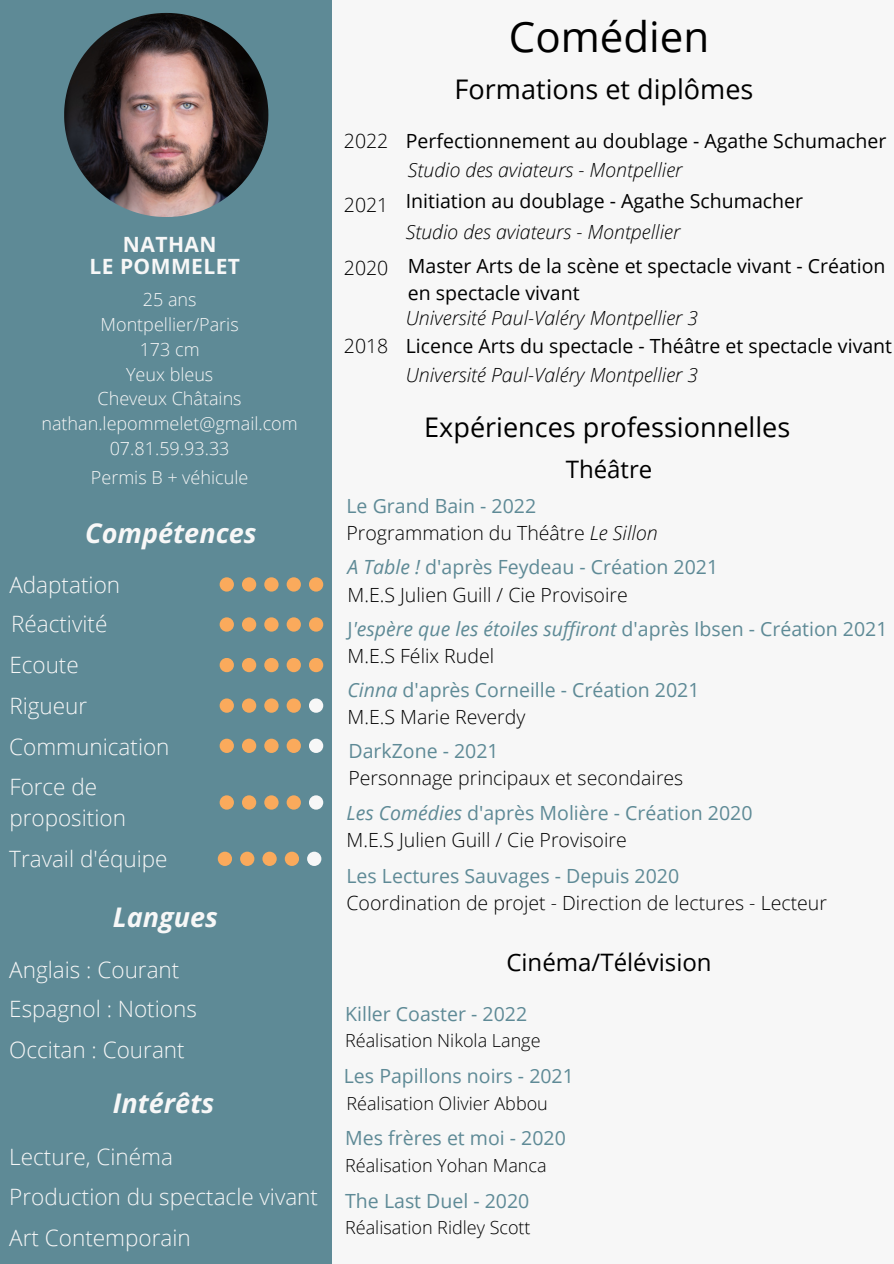
<style>
.page{position:relative;width:894px;height:1264px;background:#fff}
.page>*{position:absolute;margin:0;border:0;box-sizing:border-box;transform-origin:0 0}
.t1{font:42px "Open Sans";color:#000}
.t2{font:27px "Open Sans";color:#000}
.t3{font:italic 700 27px "Open Sans";color:#f7f7f7}
.t4{font:24px "Open Sans";color:#000}
.t5{font:300 22.5px/40.5px "Open Sans";color:#f7f7f7}
.t6{font:700 21px/22.5px "Open Sans";letter-spacing:.02em;color:#f7f7f7;text-align:center}
.t7{font:300 19.5px/27px "Open Sans";color:#000}
.t8{font:19.5px/27px "Open Sans";color:#000}
.t9{font:19.5px/27px "Open Sans";color:#5e8a96}
.t10{font:italic 300 19.5px "Open Sans";color:#000}
.t11{font:italic 19.5px/27px "Open Sans";color:#5e8a96}
.t12{font:300 18px/24.8px "Open Sans";color:#f7f7f7;text-align:center}
.t13{font:300 18px "Open Sans";color:#000}
.s1{font-weight:400;color:#5e8a96}
.s2{font-style:italic}
.s3{font-weight:400;font-style:italic;color:#5e8a96}
.s4{font-style:normal}
.s5{font-weight:300;font-style:normal;color:#000}
.s6{font-weight:300;color:#000}
</style>
<div class="page">
<div style="left:0;top:0;width:893px;height:1263px;background:#f7f7f7"></div>
<div style="left:0;top:0;width:332px;height:1263px;background:#5e8a96"></div>
<img style="left:64px;top:13px;width:204px;height:204px">
<div style="left:219px;top:577px;width:15px;height:14px;background:#faaa5c;border-radius:50%"></div>
<div style="left:242px;top:577px;width:14px;height:14px;background:#faaa5c;border-radius:50%"></div>
<div style="left:264px;top:577px;width:14px;height:14px;background:#faaa5c;border-radius:50%"></div>
<div style="left:286px;top:577px;width:15px;height:14px;background:#faaa5c;border-radius:50%"></div>
<div style="left:309px;top:577px;width:14px;height:14px;background:#faaa5c;border-radius:50%"></div>
<div style="left:219px;top:617px;width:15px;height:14px;background:#faaa5c;border-radius:50%"></div>
<div style="left:242px;top:617px;width:14px;height:14px;background:#faaa5c;border-radius:50%"></div>
<div style="left:264px;top:617px;width:14px;height:14px;background:#faaa5c;border-radius:50%"></div>
<div style="left:286px;top:617px;width:15px;height:14px;background:#faaa5c;border-radius:50%"></div>
<div style="left:309px;top:617px;width:14px;height:14px;background:#faaa5c;border-radius:50%"></div>
<div style="left:219px;top:658px;width:15px;height:14px;background:#faaa5c;border-radius:50%"></div>
<div style="left:242px;top:658px;width:14px;height:14px;background:#faaa5c;border-radius:50%"></div>
<div style="left:264px;top:658px;width:14px;height:14px;background:#faaa5c;border-radius:50%"></div>
<div style="left:286px;top:658px;width:15px;height:14px;background:#faaa5c;border-radius:50%"></div>
<div style="left:309px;top:658px;width:14px;height:14px;background:#faaa5c;border-radius:50%"></div>
<div style="left:219px;top:698px;width:15px;height:14px;background:#faaa5c;border-radius:50%"></div>
<div style="left:242px;top:698px;width:14px;height:14px;background:#faaa5c;border-radius:50%"></div>
<div style="left:264px;top:698px;width:14px;height:14px;background:#faaa5c;border-radius:50%"></div>
<div style="left:286px;top:698px;width:15px;height:14px;background:#faaa5c;border-radius:50%"></div>
<div style="left:309px;top:698px;width:14px;height:14px;background:#f7f7f7;border-radius:50%"></div>
<div style="left:219px;top:738px;width:15px;height:15px;background:#faaa5c;border-radius:50%"></div>
<div style="left:242px;top:738px;width:14px;height:15px;background:#faaa5c;border-radius:50%"></div>
<div style="left:264px;top:738px;width:14px;height:15px;background:#faaa5c;border-radius:50%"></div>
<div style="left:286px;top:738px;width:15px;height:15px;background:#faaa5c;border-radius:50%"></div>
<div style="left:309px;top:738px;width:14px;height:15px;background:#f7f7f7;border-radius:50%"></div>
<div style="left:219px;top:795px;width:15px;height:14px;background:#faaa5c;border-radius:50%"></div>
<div style="left:242px;top:795px;width:14px;height:14px;background:#faaa5c;border-radius:50%"></div>
<div style="left:264px;top:795px;width:14px;height:14px;background:#faaa5c;border-radius:50%"></div>
<div style="left:286px;top:795px;width:15px;height:14px;background:#faaa5c;border-radius:50%"></div>
<div style="left:309px;top:795px;width:14px;height:14px;background:#f7f7f7;border-radius:50%"></div>
<div style="left:218px;top:851px;width:14px;height:15px;background:#faaa5c;border-radius:50%"></div>
<div style="left:240px;top:851px;width:14px;height:15px;background:#faaa5c;border-radius:50%"></div>
<div style="left:262px;top:851px;width:15px;height:15px;background:#faaa5c;border-radius:50%"></div>
<div style="left:285px;top:851px;width:14px;height:15px;background:#faaa5c;border-radius:50%"></div>
<div style="left:307px;top:851px;width:14px;height:15px;background:#f7f7f7;border-radius:50%"></div>
<p class="t6" style="left:90px;top:232px;width:152px">NATHAN<br>LE POMMELET</p>
<p class="t12" style="left:41px;top:287px;width:258px">25 ans<br>Montpellier/Paris<br>173 cm<br>Yeux bleus<br>Cheveux Châtains nathan.lepommelet@gmail.com<br>07.81.59.93.33</p>
<p class="t12" style="left:91px;top:465px;width:159px">Permis B + véhicule</p>
<h2 class="t3" style="left:85px;top:514px;width:173px">Compétences</h2>
<p class="t5" style="left:9px;top:564px;width:112px;line-height:39.5px">Adaptation<br>Réactivité</p>
<p class="t5" style="left:9px;top:644px;width:79px">Ecoute<br>Rigueur</p>
<p class="t5" style="left:9px;top:726px;width:162px;line-height:39.5px">Communication<br>Force de</p>
<p class="t5" style="left:9px;top:797px;width:118px">proposition</p>
<p class="t5" style="left:9px;top:837px;width:160px">Travail d'équipe</p>
<h2 class="t3" style="left:113px;top:897px;width:107px">Langues</h2>
<p class="t5" style="left:9px;top:948px;width:171px">Anglais : Courant</p>
<p class="t5" style="left:9px;top:988px;width:189px">Espagnol : Notions<br>Occitan : Courant</p>
<h2 class="t3" style="left:113px;top:1084px;width:103px">Intérêts</h2>
<p class="t5" style="left:9px;top:1135px;width:310px">Lecture, Cinéma<br>Production du spectacle vivant<br>Art Contemporain</p>
<h1 class="t1" style="left:508px;top:7px;width:202px">Comédien</h1>
<h2 class="t2" style="left:454px;top:70px;width:300px">Formations et diplômes</h2>
<p class="t7" style="left:344px;top:127px;width:46px">2022</p>
<p class="t8" style="left:405px;top:127px;width:482px">Perfectionnement au doublage - Agathe Schumacher</p>
<p class="t10" style="left:408px;top:156px;width:276px">Studio des aviateurs - Montpellier</p>
<p class="t7" style="left:344px;top:191px;width:46px">2021</p>
<p class="t8" style="left:405px;top:187px;width:398px">Initiation au doublage - Agathe Schumacher</p>
<p class="t10" style="left:405px;top:218px;width:276px">Studio des aviateurs - Montpellier</p>
<p class="t7" style="left:344px;top:254px;width:46px">2020</p>
<p class="t8" style="left:408px;top:252px;width:479px">Master Arts de la scène et spectacle vivant - Création en spectacle vivant</p>
<p class="t10" style="left:405px;top:304px;width:294px">Université Paul-Valéry Montpellier 3</p>
<p class="t7" style="left:344px;top:332px;width:46px">2018</p>
<p class="t8" style="left:405px;top:332px;width:487px">Licence Arts du spectacle - Théâtre et spectacle vivant</p>
<p class="t10" style="left:405px;top:361px;width:294px">Université Paul-Valéry Montpellier 3</p>
<h2 class="t2" style="left:424px;top:408px;width:367px">Expériences professionnelles</h2>
<p class="t4" style="left:565px;top:452px;width:88px">Théâtre</p>
<p class="t7" style="left:346px;top:492px;width:312px"><span class="s1">Le Grand Bain - 2022<br></span>Programmation du Théâtre <span class="s2">Le Sillon</span></p>
<p class="t7" style="left:347px;top:553px;width:372px"><span class="s3">A Table !</span> <span class="s1">d'après Feydeau - Création 2021<br></span>M.E.S Julien Guill / Cie Provisoire</p>
<p class="t11" style="left:347px;top:615px;width:541px"><span class="s4">J</span>'espère que les étoiles suffiront <span class="s4">d'après Ibsen - Création 2021<br></span><span class="s5">M.E.S Félix Rudel</span></p>
<p class="t9" style="left:347px;top:676px;width:353px"><span class="s2">Cinna</span> d'après Corneille - Création 2021<br><span class="s6">M.E.S Marie Reverdy</span></p>
<p class="t9" style="left:348px;top:737px;width:152px">DarkZone - 2021</p>
<p class="t7" style="left:346px;top:760px;width:407px;line-height:34.3px">Personnage principaux et secondaires<br><span class="s3">Les Comédies</span> <span class="s1">d'après Molière - Création 2020</span></p>
<p class="t7" style="left:346px;top:825px;width:281px">M.E.S Julien Guill / Cie Provisoire</p>
<p class="t9" style="left:346px;top:862px;width:334px">Les Lectures Sauvages - Depuis 2020</p>
<p class="t7" style="left:346px;top:889px;width:482px">Coordination de projet - Direction de lectures - Lecteur</p>
<p class="t4" style="left:506px;top:945px;width:207px">Cinéma/Télévision</p>
<p class="t9" style="left:345px;top:999px;width:183px">Killer Coaster - 2022</p>
<p class="t13" style="left:345px;top:1028px;width:197px">Réalisation Nikola Lange</p>
<p class="t9" style="left:344px;top:1061px;width:231px">Les Papillons noirs - 2021</p>
<p class="t13" style="left:346px;top:1090px;width:203px">Réalisation Olivier Abbou</p>
<p class="t9" style="left:345px;top:1124px;width:222px">Mes frères et moi - 2020</p>
<p class="t13" style="left:345px;top:1152px;width:203px">Réalisation Yohan Manca</p>
<p class="t9" style="left:345px;top:1186px;width:186px">The Last Duel - 2020</p>
<p class="t13" style="left:345px;top:1214px;width:187px">Réalisation Ridley Scott</p>
</div>
